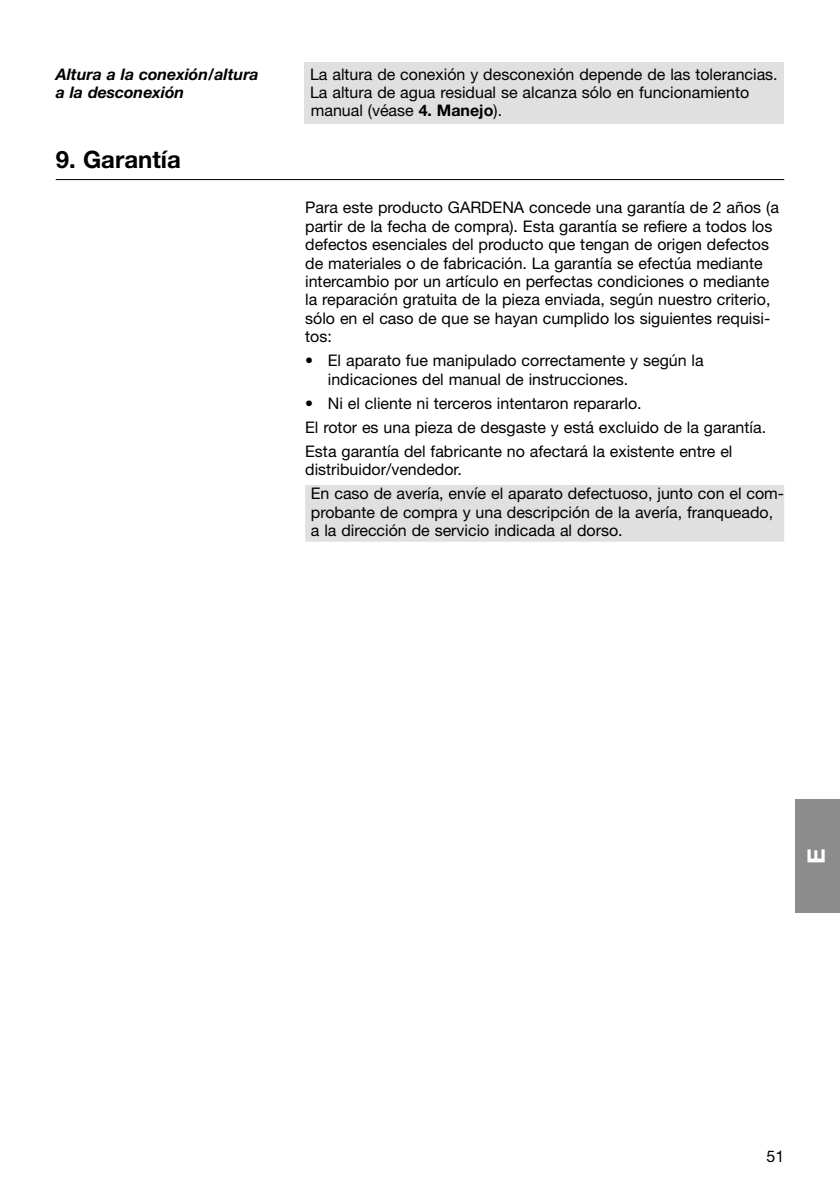
<style>
.page{position:relative;width:840px;height:1190px;background:#fff}
.page>*{position:absolute;margin:0;border:0;box-sizing:border-box;transform-origin:0 0}
.t1{font:700 24px "Helvetica Neue";color:#000}
.t2{font:700 24px "Helvetica Neue";color:#fff}
.t3{font:16px/18.4px "Helvetica Neue";color:#000}
.t4{font:italic 700 16px "Helvetica Neue";color:#000}
.s1{font-weight:700}
</style>
<div class="page">
<div style="left:796px;top:799px;width:44px;height:113px;background:#8c8c8c"></div>
<div style="left:305px;top:485px;width:479px;height:20px;background:#e0e0e0"></div>
<div style="left:305px;top:503px;width:479px;height:20px;background:#e0e0e0"></div>
<div style="left:305px;top:522px;width:479px;height:20px;background:#e0e0e0"></div>
<hr style="left:56px;top:179px;width:728px;height:1px;background:#000">
<div style="left:304px;top:62px;width:480px;height:62px;background:#e0e0e0"></div>
<p class="t4" style="left:56px;top:68px;width:205px">Altura a la conexión/altura</p>
<p class="t3" style="left:310px;top:66px;width:469px">La altura de conexión y desconexión depende de las tolerancias.</p>
<p class="t4" style="left:56px;top:86px;width:130px">a la desconexión</p>
<p class="t3" style="left:310px;top:85px;width:441px">La altura de agua residual se alcanza sólo en funcionamiento manual (véase <span class="s1">4. Manejo</span>).</p>
<h1 class="t1" style="left:56px;top:151px;width:127px">9. Garantía</h1>
<p class="t3" style="left:305px;top:200px;width:475px">Para este producto GARDENA concede una garantía de 2 años (a partir de la fecha de compra). Esta garantía se refiere a todos los defectos esenciales del producto que tengan de origen defectos de materiales o de fabricación. La garantía se efectúa mediante intercambio por un artículo en perfectas condiciones o mediante la reparación gratuita de la pieza enviada, según nuestro criterio, sólo en el caso de que se hayan cumplido los siguientes requisi&shy;tos:</p>
<p class="t3" style="left:328px;top:353px;width:377px;text-indent:-23px">• El aparato fue manipulado correctamente y según la indicaciones del manual de instrucciones.</p>
<p class="t3" style="left:305px;top:393px;width:462px;line-height:24px">• Ni el cliente ni terceros intentaron repararlo.<br>El rotor es una pieza de desgaste y está excluido de la garantía.<br>Esta garantía del fabricante no afectará la existente entre el</p>
<p class="t3" style="left:311px;top:459px;width:475px;line-height:24px;text-indent:-6px">distribuidor/vendedor.<br>En caso de avería, envíe el aparato defectuoso, junto con el com-</p>
<p class="t3" style="left:311px;top:504px;width:464px">probante de compra y una descripción de la avería, franqueado, a la dirección de servicio indicada al dorso.</p>
<h1 class="t2" style="left:808px;top:864px;width:17px;rotate:-90deg">E</h1>
<p class="t3" style="left:766px;top:1149px;width:19px">51</p>
</div>
